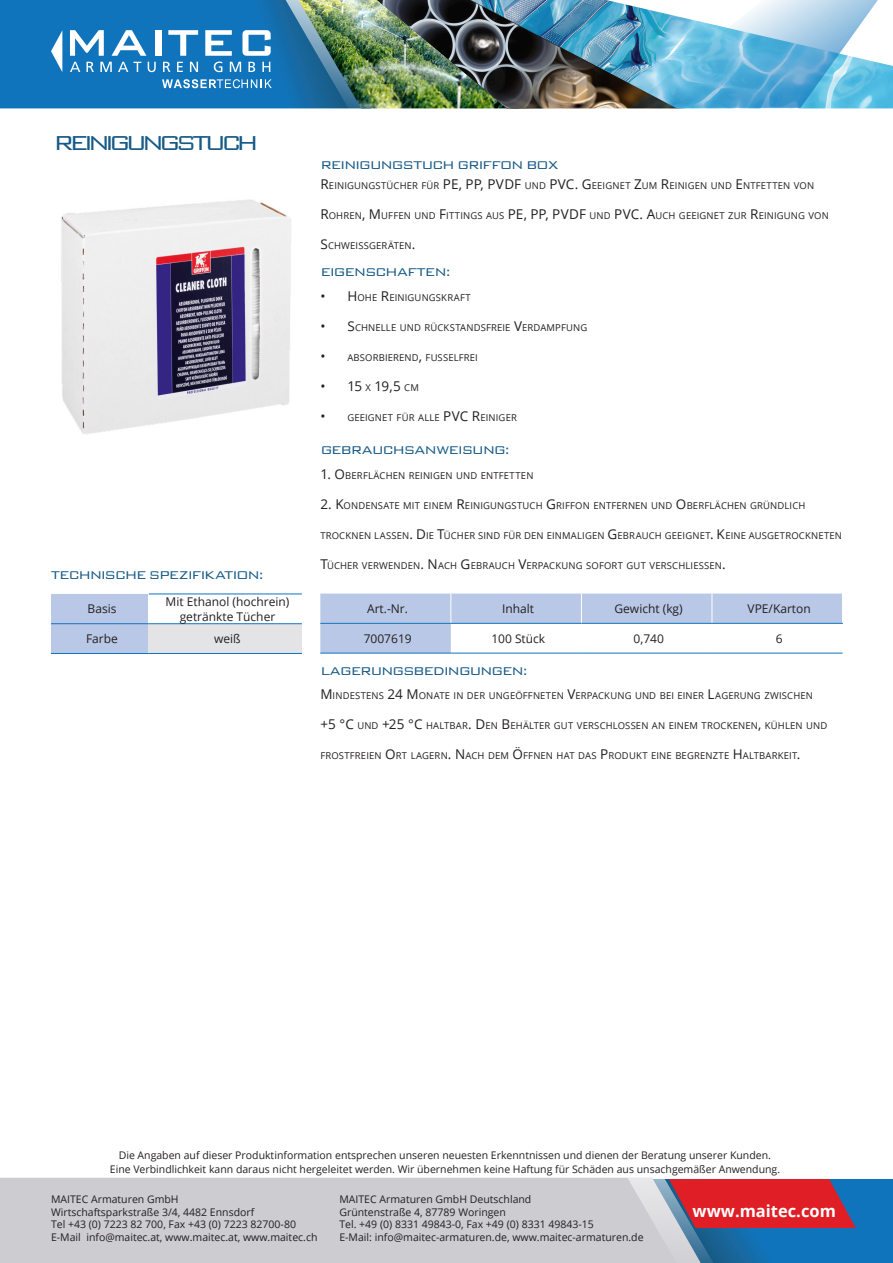
<style>
.page{position:relative;width:893px;height:1263px;background:#fff}
.page>*{position:absolute;margin:0;border:0;box-sizing:border-box;transform-origin:0 0}
.Maitec_Header_Big{font:300 27px "Bank Gothic BT";letter-spacing:-.2em;color:#165a86}
.t1{font:700 16.5px "Open Sans";color:#fff}
.Maitec_Header_Black{font:300 15px "Bank Gothic BT";letter-spacing:-.085em;color:#165a86}
.t2{font:13.5px "Open Sans";color:#231f20}
.Maitec_Table_Font{font:12px "Open Sans";color:#231f20}
.t3{font:10.5px "Open Sans";color:#231f20}
.Maitec_Header_Black-2{font:9.45px "Open Sans";letter-spacing:.015em;color:#231f20}
.s1{font-size:13.5px}
.s2{font-size:9.45px}
</style>
<div class="page">
<svg style="left:320px;top:594px;width:523px;height:59px"></svg>
<hr style="left:320px;top:623px;width:131px;height:1px;background:#1074bc">
<hr style="left:451px;top:623px;width:130px;height:1px;background:#1074bc">
<hr style="left:581px;top:623px;width:131px;height:1px;background:#1074bc">
<hr style="left:712px;top:623px;width:131px;height:1px;background:#1074bc">
<hr style="left:320px;top:653px;width:131px;height:1px;background:#1074bc">
<hr style="left:451px;top:653px;width:130px;height:1px;background:#1074bc">
<hr style="left:581px;top:653px;width:131px;height:1px;background:#1074bc">
<hr style="left:712px;top:653px;width:130px;height:1px;background:#1074bc">
<div style="left:51px;top:594px;width:98px;height:59px;background:#b9c8e6"></div>
<div style="left:149px;top:624px;width:153px;height:29px;background:#e4e4e7"></div>
<hr style="left:149px;top:594px;width:153px;height:1px;background:#1074bc">
<hr style="left:51px;top:623px;width:98px;height:1px;background:#1074bc">
<hr style="left:149px;top:623px;width:153px;height:1px;background:#1074bc">
<hr style="left:51px;top:653px;width:98px;height:1px;background:#1074bc">
<hr style="left:149px;top:653px;width:153px;height:1px;background:#1074bc">
<img style="left:61px;top:199px;width:230px;height:235px">
<div style="left:0;top:1178px;width:605px;height:85px;background:#ccccd1"></div>
<svg style="left:605px;top:1178px;width:288px;height:85px;background:#8a718f"></svg>
<img style="left:0;top:0;width:887px;height:109px">
<img style="left:361px;top:0;width:254px;height:108px">
<p class="Maitec_Header_Big" style="left:54px;top:128px;width:207px">REINIGUNGSTUCH</p>
<p class="Maitec_Header_Black" style="left:51px;top:567px;width:215px">TECHNISCHE SPEZIFIKATION:</p>
<p class="Maitec_Table_Font" style="left:88px;top:601px;width:30px">Basis</p>
<p class="Maitec_Table_Font" style="left:166px;top:594px;width:125px">Mit Ethanol (hochrein)</p>
<p class="Maitec_Table_Font" style="left:180px;top:608px;width:97px">getränkte Tücher</p>
<p class="Maitec_Table_Font" style="left:86px;top:631px;width:33px">Farbe</p>
<p class="Maitec_Table_Font" style="left:214px;top:631px;width:28px">weiß</p>
<p class="Maitec_Header_Black" style="left:320px;top:157px;width:240px">REINIGUNGSTUCH GRIFFON BOX</p>
<p class="Maitec_Header_Black-2" style="left:320px;top:179px;width:495px"><span class="s1">R</span>EINIGUNGSTÜCH ER FÜR <span class="s1">PE, PP, PVDF</span> UND <span class="s1">PVC. G</span> EEIGNET <span class="s1">Z</span>UM <span class="s1">R</span>EINIGEN UND <span class="s1">E</span>NTFETTEN VON</p>
<p class="Maitec_Header_Black-2" style="left:320px;top:209px;width:510px"><span class="s1">R</span>OHREN<span class="s1">, M</span> UFFEN UND <span class="s1">F</span>ITTINGS AUS <span class="s1">PE, PP, PVDF</span> UND <span class="s1">PVC. A</span>UCH GEEIGNET ZUR <span class="s1">R</span>EINIGUNG VON</p>
<p class="Maitec_Header_Black-2" style="left:320px;top:239px;width:97px"><span class="s1">S</span>CHWEISSGERÄTEN<span class="s1">.</span></p>
<p class="Maitec_Header_Black" style="left:320px;top:264px;width:132px">EIGENSCHAFTEN:</p>
<p class="Maitec_Header_Black-2" style="left:320px;top:291px;width:152px"><span class="s1">• H</span>OH E <span class="s1">R</span>EINIGUNGSKRAFT</p>
<p class="Maitec_Header_Black-2" style="left:320px;top:321px;width:268px"><span class="s1">• S</span>CH NELLE UND RÜCKSTANDSFREIE <span class="s1">V</span>ERDAMPFUNG</p>
<p class="Maitec_Header_Black-2" style="left:320px;top:351px;width:159px"><span class="s1">•</span> ABSORBIEREND<span class="s1">,</span> FUSSELFREI</p>
<p class="t2" style="left:320px;top:376px;width:100px">• 15 <span class="s2">X</span> 19,5 <span class="s2">CM</span></p>
<p class="Maitec_Header_Black-2" style="left:320px;top:411px;width:197px"><span class="s1">•</span> GEEIGNET FÜR ALLE <span class="s1">PVC R</span>EINIGER</p>
<p class="Maitec_Header_Black" style="left:320px;top:442px;width:191px">GEBRAUCHSANWEISUNG:</p>
<p class="Maitec_Header_Black-2" style="left:320px;top:469px;width:215px"><span class="s1">1. O</span> BERFLÄCH EN REINIGEN UND ENTFETTEN</p>
<p class="Maitec_Header_Black-2" style="left:320px;top:499px;width:485px"><span class="s1">2. K</span>ONDENSATE MIT EINEM <span class="s1">R</span>EINIGUNGSTUCH <span class="s1">G</span> RIFFON ENTFERNEN UND <span class="s1">O</span> BERFLÄCH EN GRÜNDLICH</p>
<p class="Maitec_Header_Black-2" style="left:320px;top:529px;width:523px">TROCKNEN LASSEN<span class="s1">. D</span> IE <span class="s1">T</span>ÜCH ER SIND FÜR DEN EINMALIGEN <span class="s1">G</span> EBRAUCH GEEIGNET<span class="s1">. K</span>EINE AUSGETROCKNETEN</p>
<p class="Maitec_Header_Black-2" style="left:320px;top:559px;width:407px"><span class="s1">T</span>ÜCH ER VERWENDEN<span class="s1">. N</span>ACH <span class="s1">G</span> EBRAUCH <span class="s1">V</span>ERPACKUNG SOFORT GUT VERSCH LIESSEN<span class="s1">.</span></p>
<p class="Maitec_Table_Font" style="left:367px;top:600px;width:42px">Art.-Nr.</p>
<p class="Maitec_Table_Font" style="left:502px;top:600px;width:34px">Inhalt</p>
<p class="Maitec_Table_Font" style="left:614px;top:600px;width:70px">Gewicht (kg)</p>
<p class="Maitec_Table_Font" style="left:748px;top:600px;width:65px">VPE/Karton</p>
<p class="Maitec_Table_Font" style="left:364px;top:630px;width:50px">7007619</p>
<p class="Maitec_Table_Font" style="left:491px;top:630px;width:55px">100 Stück</p>
<p class="Maitec_Table_Font" style="left:634px;top:630px;width:32px">0,740</p>
<p class="Maitec_Table_Font" style="left:776px;top:630px;width:8px">6</p>
<p class="Maitec_Header_Black" style="left:320px;top:663px;width:209px">LAGERUNGSBEDINGUNGEN:</p>
<p class="Maitec_Header_Black-2" style="left:320px;top:689px;width:494px"><span class="s1">M</span> INDESTENS <span class="s1">24 M</span> ONATE IN DER UNGEÖFFNETEN <span class="s1">V</span>ERPACKUNG UND BEI EINER <span class="s1">L</span>AGERUNG ZWISCH EN</p>
<p class="Maitec_Header_Black-2" style="left:320px;top:719px;width:508px"><span class="s1">+5 °C</span> UND <span class="s1">+25 °C</span> HALTBAR<span class="s1">. D</span> EN <span class="s1">B</span> EHÄLTER GUT VERSCH LOSSEN AN EINEM TROCKENEN<span class="s1">,</span> KÜH LEN UND</p>
<p class="Maitec_Header_Black-2" style="left:320px;top:749px;width:482px">FROSTFREIEN <span class="s1">O</span> RT LAGERN<span class="s1">. N</span>ACH DEM <span class="s1">Ö</span> FFNEN HAT DAS <span class="s1">P</span> RODUKT EINE BEGRENZTE <span class="s1">H</span>ALTBARKEIT<span class="s1">.</span></p>
<p class="t3" style="left:119px;top:1148px;width:654px">Die Angaben auf dieser Produktinformation entsprechen unseren neuesten Erkenntnissen und dienen der Beratung unserer Kunden.</p>
<p class="t3" style="left:110px;top:1162px;width:672px">Eine Verbindlichkeit kann daraus nicht hergeleitet werden. Wir übernehmen keine Haftung für Schäden aus unsachgemäßer Anwendung.</p>
<p class="t3" style="left:51px;top:1192px;width:129px">MAITEC Armaturen GmbH</p>
<p class="t3" style="left:51px;top:1204px;width:205px">Wirtschaftsparkstraße 3/4, 4482 Ennsdorf</p>
<p class="t3" style="left:51px;top:1217px;width:246px">Tel +43 (0) 7223 82 700, Fax +43 (0) 7223 82700-80</p>
<p class="t3" style="left:51px;top:1230px;width:268px">E-Mail info@maitec.at, www.maitec.at, www.maitec.ch</p>
<p class="t3" style="left:339px;top:1192px;width:193px">MAITEC Armaturen GmbH Deutschland</p>
<p class="t3" style="left:339px;top:1204px;width:168px">Grüntenstraße 4, 87789 Woringen</p>
<p class="t3" style="left:339px;top:1217px;width:256px">Tel. +49 (0) 8331 49843-0, Fax +49 (0) 8331 49843-15</p>
<p class="t3" style="left:339px;top:1230px;width:306px">E-Mail: info@maitec-armaturen.de, www.maitec-armaturen.de</p>
<p class="t1" style="left:693px;top:1199px;width:145px">www.maitec.com</p>
</div>
